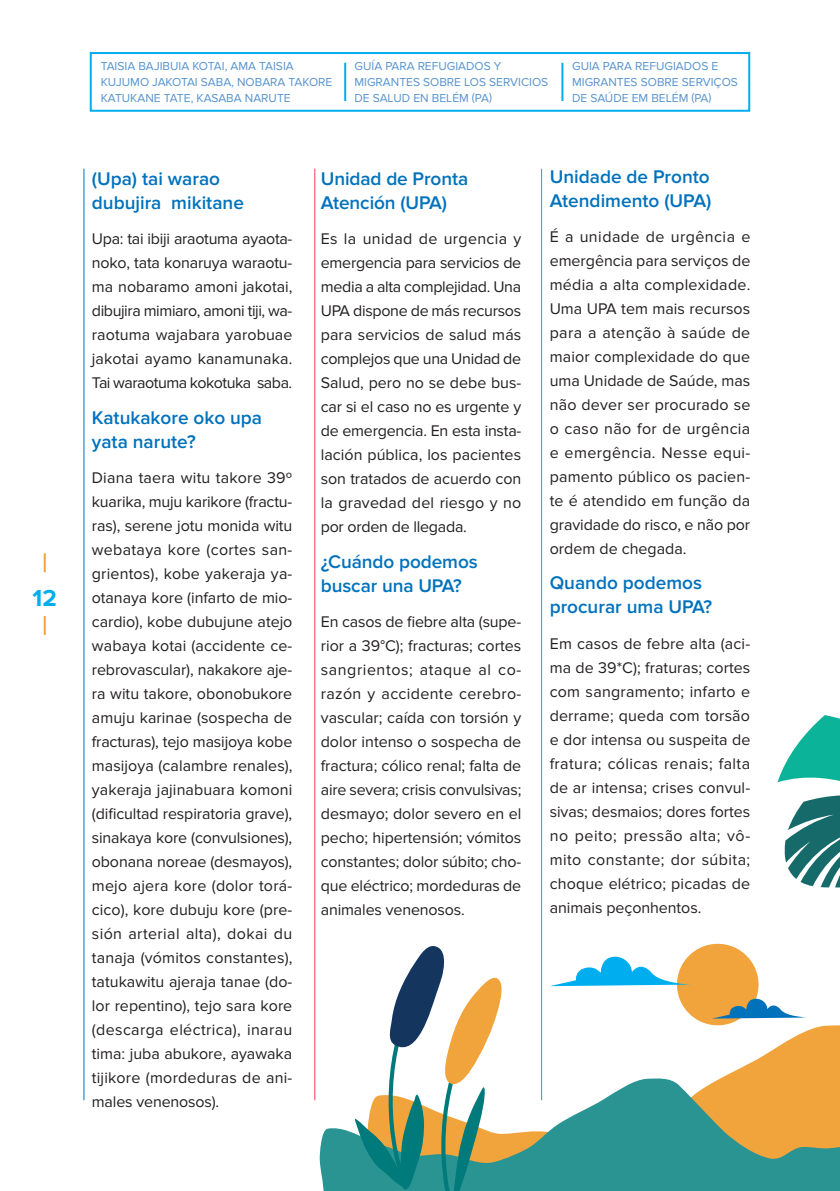
<style>
.page{position:relative;width:840px;height:1191px;background:#fff}
.page>*{position:absolute;margin:0;border:0;box-sizing:border-box;transform-origin:0 0}
.t1{font:700 24px "Proxima Nova A";color:#00aeef}
.List_Paragraph{font:600 19px/24px "Proxima Nova";color:#0072bc}
.List_Paragraph-2{font:16px/24px "Proxima Nova";letter-spacing:-.005em;color:#231f20;text-align:justify}
.t2{font:12px/16px "Proxima Nova";color:#5793ce}
</style>
<div class="page">
<div style="left:90px;top:52px;width:659px;height:60px;border:2px solid #00aeef"></div>
<hr style="left:344px;top:63px;width:2px;height:38px;background:#00aeef">
<hr style="left:561px;top:63px;width:2px;height:38px;background:#00aeef">
<svg style="left:44px;top:553px;width:2px;height:19px"></svg>
<svg style="left:44px;top:616px;width:2px;height:19px"></svg>
<div style="left:676px;top:943px;width:82px;height:82px;background:#f1a43b;border-radius:50%"></div>
<svg style="left:551px;top:956px;width:139px;height:30px"></svg>
<svg style="left:715px;top:998px;width:91px;height:20px"></svg>
<hr style="left:314px;top:169px;width:1px;height:931px;background:#ee3d56">
<hr style="left:83px;top:169px;width:1px;height:931px;background:#0072bc">
<hr style="left:541px;top:169px;width:1px;height:931px;background:#0bb498">
<svg style="left:541px;top:1023px;width:298px;height:54px"></svg>
<svg style="left:319px;top:1077px;width:520px;height:114px;fill:#2a9493"></svg>
<svg style="left:354px;top:946px;width:151px;height:245px"></svg>
<svg style="left:777px;top:715px;width:62px;height:173px"></svg>
<h1 class="t1" style="left:33px;top:584px;width:26px">12</h1>
<p class="t2" style="left:354px;top:58px;width:195px">GUÍA PARA REFUGIADOS Y<br>MIGRANTES SOBRE LOS SERVICIOS<br>DE SALUD EN BELÉM (PA)</p>
<p class="t2" style="left:101px;top:58px;width:233px">TAISIA BAJIBUIA KOTAI, AMA TAISIA<br>KUJUMO JAKOTAI SABA, NOBARA TAKORE<br>KATUKANE TATE, KASABA NARUTE</p>
<p class="t2" style="left:571px;top:58px;width:167px">GUIA PARA REFUGIADOS E<br>MIGRANTES SOBRE SERVIÇOS<br>DE SAÚDE EM BELÉM (PA)</p>
<p class="List_Paragraph" style="left:92px;top:167px;width:153px">(Upa) tai warao dubujira mikitane</p>
<p class="List_Paragraph-2" style="left:92px;top:227px;width:202px">Upa: tai ibiji araotuma ayaota&shy;noko, tata konaruya waraotu&shy;ma nobaramo amoni jakotai, dibujira mimiaro, amoni tiji, wa&shy;raotuma wajabara yarobuae jakotai ayamo kanamunaka.<br>Tai waraotuma kokotuka saba.</p>
<p class="List_Paragraph" style="left:92px;top:406px;width:172px">Katukakore oko upa yata narute?</p>
<p class="List_Paragraph-2" style="left:92px;top:466px;width:202px">Diana taera witu takore 39º kuarika, muju karikore (fractu&shy;ras), serene jotu monida witu webataya kore (cortes san&shy;grientos), kobe yakeraja ya&shy;otanaya kore (infarto de mio&shy;cardio), kobe dubujune atejo wabaya kotai (accidente ce&shy;rebrovascular), nakakore aje&shy;ra witu takore, obonobukore amuju karinae (sospecha de fracturas), tejo masijoya kobe masijoya (calambre renales), yakeraja jajinabuara komoni (dificultad respiratoria grave), sinakaya kore (convulsiones), obonana noreae (desmayos), mejo ajera kore (dolor torá&shy;cico), kore dubuju kore (pre&shy;sión arterial alta), dokai du tanaja (vómitos constantes), tatukawitu ajeraja tanae (do&shy;lor repentino), tejo sara kore (descarga eléctrica), inarau tima: juba abukore, ayawaka tijikore (mordeduras de ani&shy;males venenosos).</p>
<p class="List_Paragraph" style="left:320px;top:167px;width:149px">Unidad de Pronta<br>Atención (UPA)</p>
<p class="List_Paragraph-2" style="left:320px;top:227px;width:202px">Es la unidad de urgencia y emergencia para servicios de media a alta complejidad. Una UPA dispone de más recursos para servicios de salud más complejos que una Unidad de Salud, pero no se debe bus&shy;car si el caso no es urgente y de emergencia. En esta insta&shy;lación pública, los pacientes son tratados de acuerdo con la gravedad del riesgo y no por orden de llegada.</p>
<p class="List_Paragraph" style="left:320px;top:550px;width:158px">¿Cuándo podemos buscar una UPA?</p>
<p class="List_Paragraph-2" style="left:320px;top:610px;width:202px">En casos de fiebre alta (supe&shy;rior a 39°C); fracturas; cortes sangrientos; ataque al co&shy;razón y accidente cerebro&shy;vascular; caída con torsión y dolor intenso o sospecha de fractura; cólico renal; falta de aire severa; crisis convulsivas; desmayo; dolor severo en el pecho; hipertensión; vómitos constantes; dolor súbito; cho&shy;que eléctrico; mordeduras de animales venenosos.</p>
<p class="List_Paragraph" style="left:549px;top:164px;width:163px">Unidade de Pronto<br>Atendimento (UPA)</p>
<p class="List_Paragraph-2" style="left:549px;top:225px;width:202px">É a unidade de urgência e emergência para serviços de média a alta complexidade.<br>Uma UPA tem mais recursos para a atenção à saúde de maior complexidade do que uma Unidade de Saúde, mas não dever ser procurado se o caso não for de urgência e emergência. Nesse equi&shy;pamento público os pacien&shy;te é atendido em função da gravidade do risco, e não por ordem de chegada.</p>
<p class="List_Paragraph" style="left:549px;top:571px;width:164px">Quando podemos procurar uma UPA?</p>
<p class="List_Paragraph-2" style="left:549px;top:631px;width:202px">Em casos de febre alta (aci&shy;ma de 39*C); fraturas; cortes com sangramento; infarto e derrame; queda com torsão e dor intensa ou suspeita de fratura; cólicas renais; falta de ar intensa; crises convul&shy;sivas; desmaios; dores fortes no peito; pressão alta; vô&shy;mito constante; dor súbita; choque elétrico; picadas de animais peçonhentos.</p>
</div>
